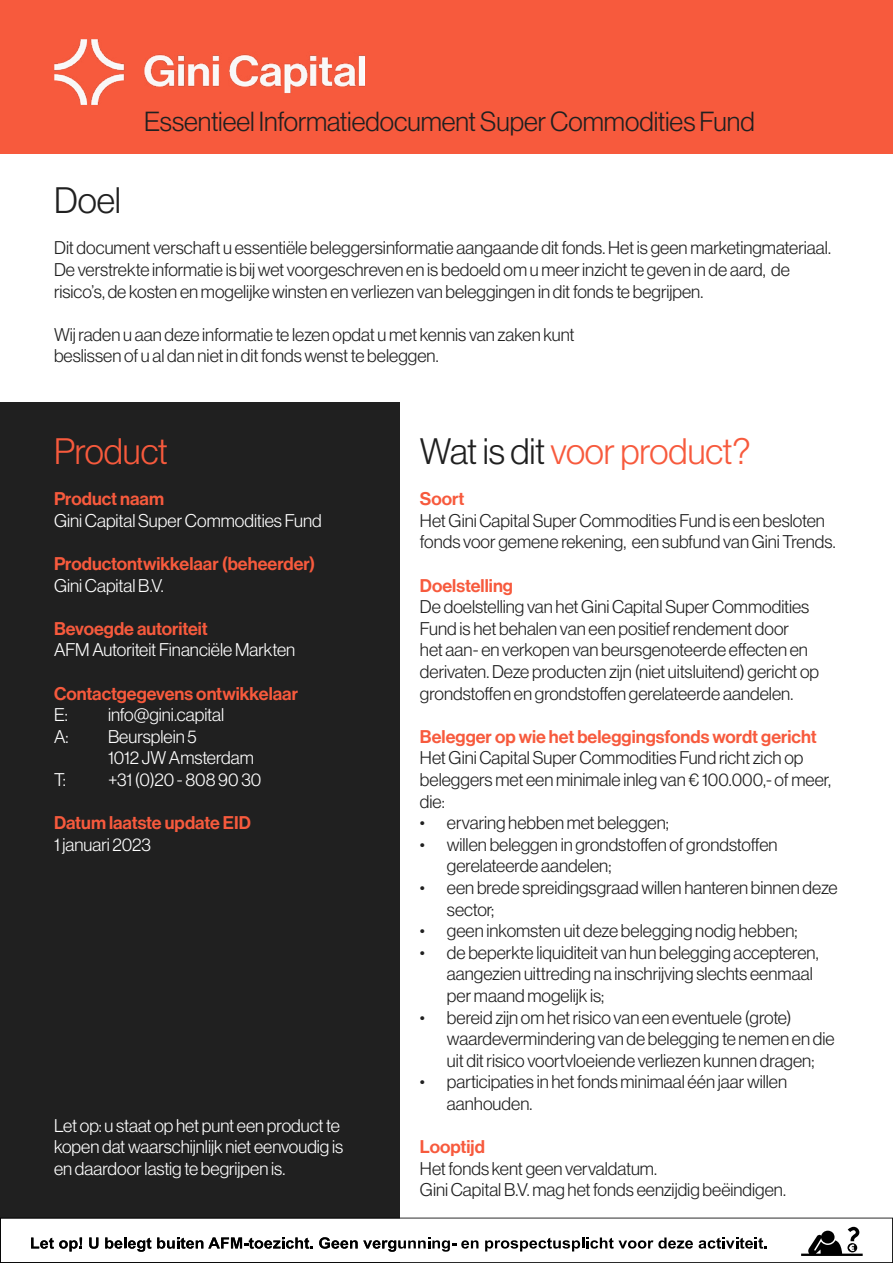
<style>
.page{position:relative;width:893px;height:1263px;background:#fff}
.page>*{position:absolute;margin:0;border:0;box-sizing:border-box;transform-origin:0 0}
.t1{font:300 36px "Neue Haas Display";letter-spacing:-.005em;color:#f75a3d}
.t2{font:300 36px "Neue Haas Display";color:#202020}
.t3{font:300 27px "Neue Haas Display";color:#202020}
.t4{font:300 18px/21.6px "Neue Haas Display";color:#202020}
.t5{font:300 18px/21.6px "Neue Haas Display";color:#fff}
.t6{font:18px "Neue Haas Display Mediu";color:#f75a3d}
.s1{color:#202020}
</style>
<div class="page">
<div style="left:0;top:0;width:893px;height:153px;background:#f75a3d"></div>
<img style="left:54px;top:39px;width:311px;height:65px">
<div style="left:0;top:402px;width:399px;height:861px;background:#202020"></div>
<hr style="left:892px;top:570px;width:1px;height:693px;background:#202020">
<svg style="left:0;top:1217px;width:893px;height:46px"></svg>
<h1 class="t2" style="left:54px;top:180px;width:69px">Doel</h1>
<h2 class="t3" style="left:144px;top:106px;width:612px">Essentieel Informatiedocument Super Commodities Fund</h2>
<p class="t4" style="left:54px;top:237px;width:778px">Dit document verschaft u essentiële beleggersinformatie aangaande dit fonds. Het is geen marketingmateriaal.<br>De verstrekte informatie is bij wet voorgeschreven en is bedoeld om u meer inzicht te geven in de aard, de risico’s, de kosten en mogelijke winsten en verliezen van beleggingen in dit fonds te begrijpen.</p>
<p class="t4" style="left:54px;top:324px;width:522px">Wij raden u aan deze informatie te lezen opdat u met kennis van zaken kunt beslissen of u al dan niet in dit fonds wenst te beleggen.</p>
<h1 class="t1" style="left:54px;top:431px;width:115px">Product</h1>
<h1 class="t1" style="left:420px;top:431px;width:332px"><span class="s1">Wat is dit</span> voor product?</h1>
<p class="t6" style="left:54px;top:488px;width:112px">Product naam</p>
<p class="t5" style="left:54px;top:510px;width:269px">Gini Capital Super Commodities Fund</p>
<p class="t6" style="left:54px;top:553px;width:263px">Productontwikkelaar (beheerder)</p>
<p class="t5" style="left:54px;top:574px;width:111px">Gini Capital B.V.</p>
<p class="t6" style="left:54px;top:618px;width:155px">Bevoegde autoriteit</p>
<p class="t5" style="left:54px;top:639px;width:243px">AFM Autoriteit Financiële Markten</p>
<p class="t6" style="left:54px;top:683px;width:246px">Contactgegevens ontwikkelaar</p>
<p class="t5" style="left:54px;top:704px;width:15px">E:</p>
<p class="t5" style="left:108px;top:704px;width:118px">info@gini.capital</p>
<p class="t5" style="left:54px;top:726px;width:16px">A:</p>
<p class="t5" style="left:108px;top:726px;width:147px">Beursplein 5<br>1012 JW Amsterdam</p>
<p class="t5" style="left:54px;top:769px;width:13px">T:</p>
<p class="t5" style="left:108px;top:769px;width:155px">+31 (0)20 - 808 90 30</p>
<p class="t6" style="left:54px;top:812px;width:198px">Datum laatste update EID</p>
<p class="t5" style="left:54px;top:834px;width:98px">1 januari 2023</p>
<p class="t5" style="left:54px;top:1114px;width:291px">Let op: u staat op het punt een product te kopen dat waarschijnlijk niet eenvoudig is en daardoor lastig te begrijpen is.</p>
<p class="t6" style="left:420px;top:488px;width:46px">Soort</p>
<p class="t4" style="left:420px;top:510px;width:417px">Het Gini Capital Super Commodities Fund is een besloten fonds voor gemene rekening, een subfund van Gini Trends.</p>
<p class="t6" style="left:420px;top:575px;width:95px">Doelstelling</p>
<p class="t4" style="left:420px;top:596px;width:401px">De doelstelling van het Gini Capital Super Commodities Fund is het behalen van een positief rendement door<br>het aan- en verkopen van beursgenoteerde effecten en derivaten. Deze producten zijn (niet uitsluitend) gericht op grondstoffen en grondstoffen gerelateerde aandelen.</p>
<p class="t6" style="left:420px;top:726px;width:398px">Belegger op wie het beleggingsfonds wordt gericht</p>
<p class="t4" style="left:420px;top:747px;width:413px">Het Gini Capital Super Commodities Fund richt zich op beleggers met een minimale inleg van € 100.000,- of meer, die:</p>
<p class="t4" style="left:420px;top:812px;width:250px">• ervaring hebben met beleggen;</p>
<p class="t4" style="left:447px;top:834px;width:332px;text-indent:-27px">• willen beleggen in grondstoffen of grondstoffen gerelateerde aandelen;</p>
<p class="t4" style="left:447px;top:877px;width:392px;text-indent:-27px">• een brede spreidingsgraad willen hanteren binnen deze sector;</p>
<p class="t4" style="left:420px;top:920px;width:379px">• geen inkomsten uit deze belegging nodig hebben;</p>
<p class="t4" style="left:447px;top:942px;width:373px;text-indent:-27px">• de beperkte liquiditeit van hun belegging accepteren, aangezien uittreding na inschrijving slechts eenmaal per maand mogelijk is;</p>
<p class="t4" style="left:447px;top:1006px;width:389px;text-indent:-27px">• bereid zijn om het risico van een eventuele (grote) waardevermindering van de belegging te nemen en die uit dit risico voortvloeiende verliezen kunnen dragen;</p>
<p class="t4" style="left:447px;top:1071px;width:342px;text-indent:-27px">• participaties in het fonds minimaal één jaar willen aanhouden.</p>
<p class="t6" style="left:420px;top:1136px;width:66px">Looptijd</p>
<p class="t4" style="left:420px;top:1158px;width:368px">Het fonds kent geen vervaldatum.<br>Gini Capital B.V. mag het fonds eenzijdig beëindigen.</p>
</div>
